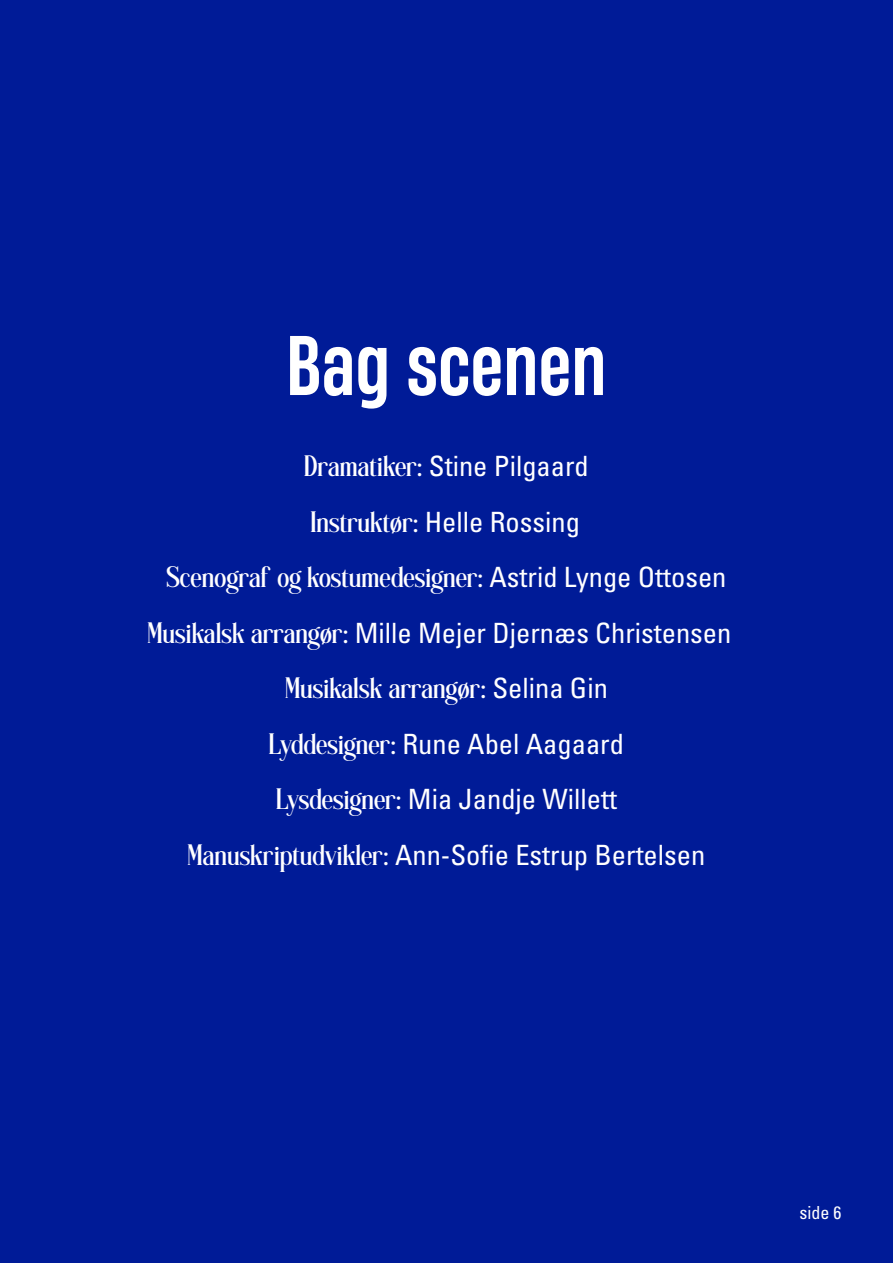
<style>
.page{position:relative;width:893px;height:1263px;background:#001b97}
.page>*{position:absolute;margin:0;border:0;box-sizing:border-box;transform-origin:0 0}
.t1{font:700 79.5px "Heading Pro";color:#fff}
.t2{font:condensed 27.9px/55.5px "Univers LT Std";color:#fff;text-align:center}
.t3{font:27.9px "Brigesta";color:#fff}
.t4{font:condensed 18px "Univers LT Std";color:#fff}
.s1{font-family:"Brigesta";font-stretch:normal}
.s2{font-family:"Univers LT Std";font-stretch:condensed}
</style>
<div class="page">
<p class="t1" style="left:286px;top:315px;width:322px">Bag scenen</p>
<p class="t2" style="left:304px;top:438px;width:286px"><span class="s1">Dramatiker:</span> Stine Pilgaard</p>
<p class="t2" style="left:310px;top:494px;width:271px"><span class="s1">Instruktør:</span> Helle Rossing</p>
<p class="t3" style="left:166px;top:561px;width:561px">Scenograf og kostumedesigner: <span class="s2">Astrid Lynge Ottosen</span></p>
<p class="t2" style="left:147px;top:605px;width:586px"><span class="s1">Musikalsk arrangør:</span> Mille Mejer Djernæs Christensen<br><span class="s1">Musikalsk arrangør:</span> Selina Gin</p>
<p class="t2" style="left:269px;top:716px;width:357px"><span class="s1">Lyddesigner:</span> Rune Abel Aagaard</p>
<p class="t2" style="left:276px;top:771px;width:342px"><span class="s1">Lysdesigner:</span> Mia Jandje Willett</p>
<p class="t2" style="left:188px;top:827px;width:519px"><span class="s1">Manuskriptudvikler:</span> Ann-Sofie Estrup Bertelsen</p>
<p class="t4" style="left:799px;top:1201px;width:43px">side 6</p>
</div>
